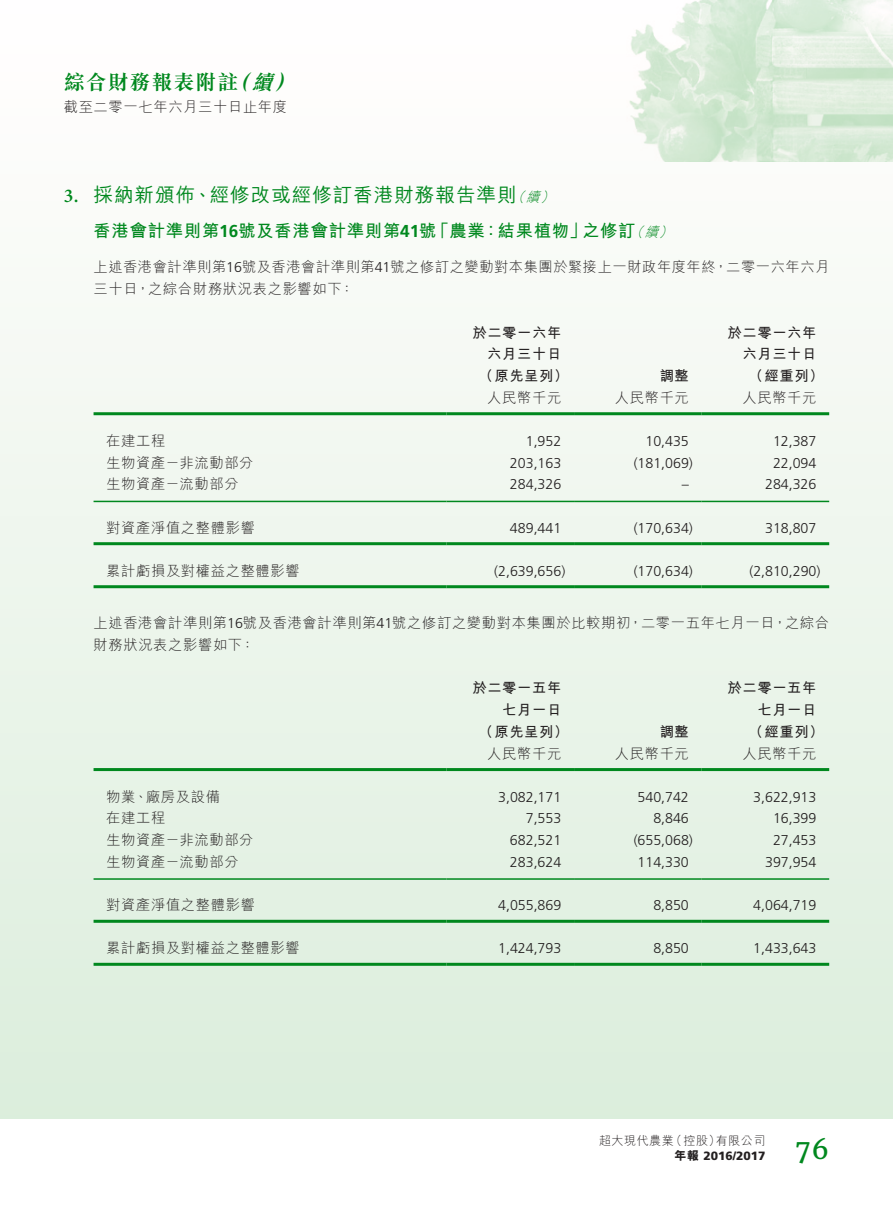
<style>
.page{position:relative;width:893px;height:1212px;background:#fff}
.page>*{position:absolute;margin:0;border:0;box-sizing:border-box;transform-origin:0 0}
.t1{font:27px "Merriweather";color:#00881e}
.t2{font:700 21px "M Sung HK";letter-spacing:.045em;color:#00881e}
.t3{font:italic 700 21px "M Sung HK";color:#00881e}
.Heading_1{font:500 19.5px "M Hei HK";letter-spacing:.05em;color:#00881e}
.Heading_1-2{font:600 19.5px "Minion Pro";color:#00881e}
.Heading_2{font:700 17.25px "M Hei HK";letter-spacing:.05em;color:#00881e}
.Body_Text{font:300 14.25px/21.8px "M Hei HK";letter-spacing:.05em;color:#231f20}
.Body_Text-2{font:300 14.25px "Frutiger LT Std";color:#231f20}
.Body_Text-3{font:700 14.25px "M Hei HK";letter-spacing:.05em;color:#231f20}
.Heading_1-3{font:italic 300 13.5px "M Hei HK";color:#00881e}
.Heading_2-2{font:italic 300 13.5px "M Hei HK";color:#00881e}
.t4{font:300 12px "M Hei HK";letter-spacing:.05em;color:#231f20}
.t5{font:900 12px "Frutiger LT Std";color:#231f20}
.s1{font-family:"Frutiger LT Std"}
.s2{font-family:"M Hei HK";font-weight:800}
</style>
<div class="page">
<div style="left:0;top:0;width:893px;height:1118px;background:linear-gradient(to bottom,#fffeff,#dbeddc)"></div>
<img style="left:590px;top:0;width:303px;height:162px">
<svg style="left:0;top:0;width:1px;height:1118px"></svg>
<hr style="left:94px;top:412px;width:352px;height:3px;background:#00881e">
<hr style="left:446px;top:412px;width:128px;height:3px;background:#00881e">
<hr style="left:574px;top:412px;width:128px;height:3px;background:#00881e">
<hr style="left:702px;top:412px;width:127px;height:3px;background:#00881e">
<hr style="left:94px;top:501px;width:352px;height:1px;background:#00881e">
<hr style="left:446px;top:501px;width:128px;height:1px;background:#00881e">
<hr style="left:574px;top:501px;width:128px;height:1px;background:#00881e">
<hr style="left:702px;top:501px;width:127px;height:1px;background:#00881e">
<hr style="left:94px;top:542px;width:352px;height:3px;background:#00881e">
<hr style="left:446px;top:542px;width:128px;height:3px;background:#00881e">
<hr style="left:574px;top:542px;width:128px;height:3px;background:#00881e">
<hr style="left:702px;top:542px;width:127px;height:3px;background:#00881e">
<hr style="left:94px;top:585px;width:352px;height:3px;background:#00881e">
<hr style="left:446px;top:585px;width:128px;height:3px;background:#00881e">
<hr style="left:574px;top:585px;width:128px;height:3px;background:#00881e">
<hr style="left:702px;top:585px;width:127px;height:3px;background:#00881e">
<hr style="left:94px;top:768px;width:352px;height:3px;background:#00881e">
<hr style="left:446px;top:768px;width:128px;height:3px;background:#00881e">
<hr style="left:574px;top:768px;width:128px;height:3px;background:#00881e">
<hr style="left:702px;top:768px;width:127px;height:3px;background:#00881e">
<hr style="left:94px;top:878px;width:352px;height:2px;background:#00881e">
<hr style="left:446px;top:878px;width:128px;height:2px;background:#00881e">
<hr style="left:574px;top:878px;width:128px;height:2px;background:#00881e">
<hr style="left:702px;top:878px;width:127px;height:2px;background:#00881e">
<hr style="left:94px;top:920px;width:352px;height:3px;background:#00881e">
<hr style="left:446px;top:920px;width:128px;height:3px;background:#00881e">
<hr style="left:574px;top:920px;width:128px;height:3px;background:#00881e">
<hr style="left:702px;top:920px;width:127px;height:3px;background:#00881e">
<hr style="left:94px;top:963px;width:352px;height:3px;background:#00881e">
<hr style="left:446px;top:963px;width:128px;height:3px;background:#00881e">
<hr style="left:574px;top:963px;width:128px;height:3px;background:#00881e">
<hr style="left:702px;top:963px;width:127px;height:3px;background:#00881e">
<h2 class="t3" style="left:229px;top:72px;width:28px">（</h2>
<h2 class="t3" style="left:274px;top:72px;width:28px">(</h2>
<h2 class="t2" style="left:64px;top:72px;width:176px">綜合財務報表附註</h2>
<p class="Body_Text" style="left:64px;top:96px;width:225px">截至二零一七年六月三十日止年度</p>
<h2 class="t3" style="left:252px;top:72px;width:28px">續</h2>
<p class="Heading_1-2" style="left:64px;top:183px;width:16px">3.</p>
<p class="Heading_1" style="left:94px;top:181px;width:424px">採納新頒佈、經修改或經修訂香港財務報告準則</p>
<p class="Heading_1-3" style="left:526px;top:191px;width:19px">續</p>
<p class="Heading_1-3" style="left:511px;top:191px;width:19px">（</p>
<p class="Heading_1-3" style="left:540px;top:191px;width:19px">(</p>
<p class="Heading_2" style="left:94px;top:218px;width:344px">香港會計準則第<span class="s1">16</span>號及香港會計準則第<span class="s1">41</span>號</p>
<p class="Body_Text" style="left:94px;top:256px;width:737px">上述香港會計準則第<span class="s1">16</span>號及香港會計準則第<span class="s1">41</span>號之修訂之變動對本集團於緊接上一財政年度年終，二零一六年六月三十日，之綜合財務狀況表之影響如下：</p>
<p class="Body_Text-3" style="left:472px;top:322px;width:90px">於二零一六年</p>
<p class="Body_Text-3" style="left:487px;top:344px;width:75px">六月三十日</p>
<p class="Heading_2" style="left:582px;top:218px;width:55px">之修訂</p>
<p class="Heading_2" style="left:432px;top:218px;width:156px">「農業：結果植物」</p>
<p class="Heading_2-2" style="left:645px;top:225px;width:19px">續</p>
<p class="Heading_2-2" style="left:630px;top:225px;width:19px">（</p>
<p class="Heading_2-2" style="left:659px;top:225px;width:19px">(</p>
<p class="Body_Text-3" style="left:727px;top:322px;width:90px">於二零一六年</p>
<p class="Body_Text-3" style="left:742px;top:344px;width:75px">六月三十日</p>
<p class="Body_Text-3" style="left:749px;top:365px;width:76px">（經重列(</p>
<p class="Body_Text-3" style="left:660px;top:365px;width:31px">調整</p>
<p class="Body_Text-3" style="left:479px;top:365px;width:91px">（原先呈列）</p>
<p class="Body_Text" style="left:487px;top:386px;width:75px">人民幣千元</p>
<p class="Body_Text" style="left:615px;top:386px;width:75px">人民幣千元</p>
<p class="Body_Text" style="left:742px;top:386px;width:75px">人民幣千元</p>
<p class="Body_Text" style="left:106px;top:429px;width:61px">在建工程</p>
<p class="Body_Text-2" style="left:526px;top:433px;width:37px">1,952</p>
<p class="Body_Text-2" style="left:645px;top:433px;width:45px">10,435</p>
<p class="Body_Text-2" style="left:773px;top:433px;width:45px">12,387</p>
<p class="Body_Text" style="left:106px;top:451px;width:149px">生物資產－非流動部分</p>
<p class="Body_Text-2" style="left:510px;top:455px;width:53px">203,163</p>
<p class="Body_Text-2" style="left:634px;top:455px;width:61px">)181,069(</p>
<p class="Body_Text-2" style="left:773px;top:455px;width:45px">22,094</p>
<p class="Body_Text" style="left:106px;top:473px;width:134px">生物資產－流動部分</p>
<p class="Body_Text-2" style="left:510px;top:476px;width:53px">284,326</p>
<p class="Body_Text-2" style="left:682px;top:476px;width:9px">–</p>
<p class="Body_Text-2" style="left:765px;top:476px;width:53px">284,326</p>
<p class="Body_Text" style="left:106px;top:516px;width:150px">對資產淨值之整體影響</p>
<p class="Body_Text-2" style="left:510px;top:520px;width:53px">489,441</p>
<p class="Body_Text-2" style="left:634px;top:520px;width:61px">)170,634(</p>
<p class="Body_Text-2" style="left:765px;top:520px;width:53px">318,807</p>
<p class="Body_Text" style="left:106px;top:559px;width:195px">累計虧損及對權益之整體影響</p>
<p class="Body_Text" style="left:94px;top:612px;width:737px">上述香港會計準則第<span class="s1">16</span>號及香港會計準則第<span class="s1">41</span>號之修訂之變動對本集團於比較期初，二零一五年七月一日，之綜合財務狀況表之影響如下：</p>
<p class="Body_Text-3" style="left:472px;top:678px;width:90px">於二零一五年</p>
<p class="Body_Text-3" style="left:502px;top:699px;width:61px">七月一日</p>
<p class="Body_Text-2" style="left:494px;top:563px;width:73px">)2,639,656(</p>
<p class="Body_Text-2" style="left:634px;top:563px;width:61px">)170,634(</p>
<p class="Body_Text-2" style="left:749px;top:563px;width:73px">)2,810,290(</p>
<p class="Body_Text-3" style="left:727px;top:678px;width:90px">於二零一五年</p>
<p class="Body_Text-3" style="left:757px;top:699px;width:61px">七月一日</p>
<p class="Body_Text-3" style="left:749px;top:721px;width:76px">（經重列(</p>
<p class="Body_Text-3" style="left:660px;top:721px;width:31px">調整</p>
<p class="Body_Text-3" style="left:479px;top:721px;width:91px">（原先呈列）</p>
<p class="Body_Text" style="left:487px;top:742px;width:75px">人民幣千元</p>
<p class="Body_Text" style="left:615px;top:742px;width:75px">人民幣千元</p>
<p class="Body_Text" style="left:742px;top:742px;width:75px">人民幣千元</p>
<p class="Body_Text" style="left:106px;top:785px;width:115px">物業、廠房及設備</p>
<p class="Body_Text-2" style="left:498px;top:789px;width:65px">3,082,171</p>
<p class="Body_Text-2" style="left:638px;top:789px;width:53px">540,742</p>
<p class="Body_Text-2" style="left:753px;top:789px;width:65px">3,622,913</p>
<p class="Body_Text" style="left:106px;top:807px;width:61px">在建工程</p>
<p class="Body_Text-2" style="left:526px;top:810px;width:37px">7,553</p>
<p class="Body_Text-2" style="left:653px;top:810px;width:37px">8,846</p>
<p class="Body_Text-2" style="left:773px;top:810px;width:45px">16,399</p>
<p class="Body_Text" style="left:106px;top:829px;width:149px">生物資產－非流動部分</p>
<p class="Body_Text-2" style="left:510px;top:832px;width:53px">682,521</p>
<p class="Body_Text-2" style="left:634px;top:832px;width:61px">)655,068(</p>
<p class="Body_Text-2" style="left:773px;top:832px;width:45px">27,453</p>
<p class="Body_Text" style="left:106px;top:850px;width:134px">生物資產－流動部分</p>
<p class="Body_Text-2" style="left:510px;top:854px;width:53px">283,624</p>
<p class="Body_Text-2" style="left:638px;top:854px;width:53px">114,330</p>
<p class="Body_Text-2" style="left:765px;top:854px;width:53px">397,954</p>
<p class="Body_Text" style="left:106px;top:894px;width:150px">對資產淨值之整體影響</p>
<p class="Body_Text-2" style="left:498px;top:897px;width:65px">4,055,869</p>
<p class="Body_Text-2" style="left:653px;top:897px;width:37px">8,850</p>
<p class="Body_Text-2" style="left:753px;top:897px;width:65px">4,064,719</p>
<p class="Body_Text" style="left:106px;top:937px;width:195px">累計虧損及對權益之整體影響</p>
<p class="Body_Text-2" style="left:498px;top:940px;width:65px">1,424,793</p>
<p class="Body_Text-2" style="left:653px;top:940px;width:37px">8,850</p>
<p class="Body_Text-2" style="left:753px;top:940px;width:65px">1,433,643</p>
<p class="t4" style="left:670px;top:1134px;width:52px">（控股）</p>
<p class="t4" style="left:599px;top:1134px;width:76px">超大現代農業</p>
<h1 class="t1" style="left:795px;top:1133px;width:35px">76</h1>
<p class="t4" style="left:716px;top:1134px;width:51px">有限公司</p>
<p class="t5" style="left:675px;top:1149px;width:92px"><span class="s2">年報</span> 2016/2017</p>
</div>
